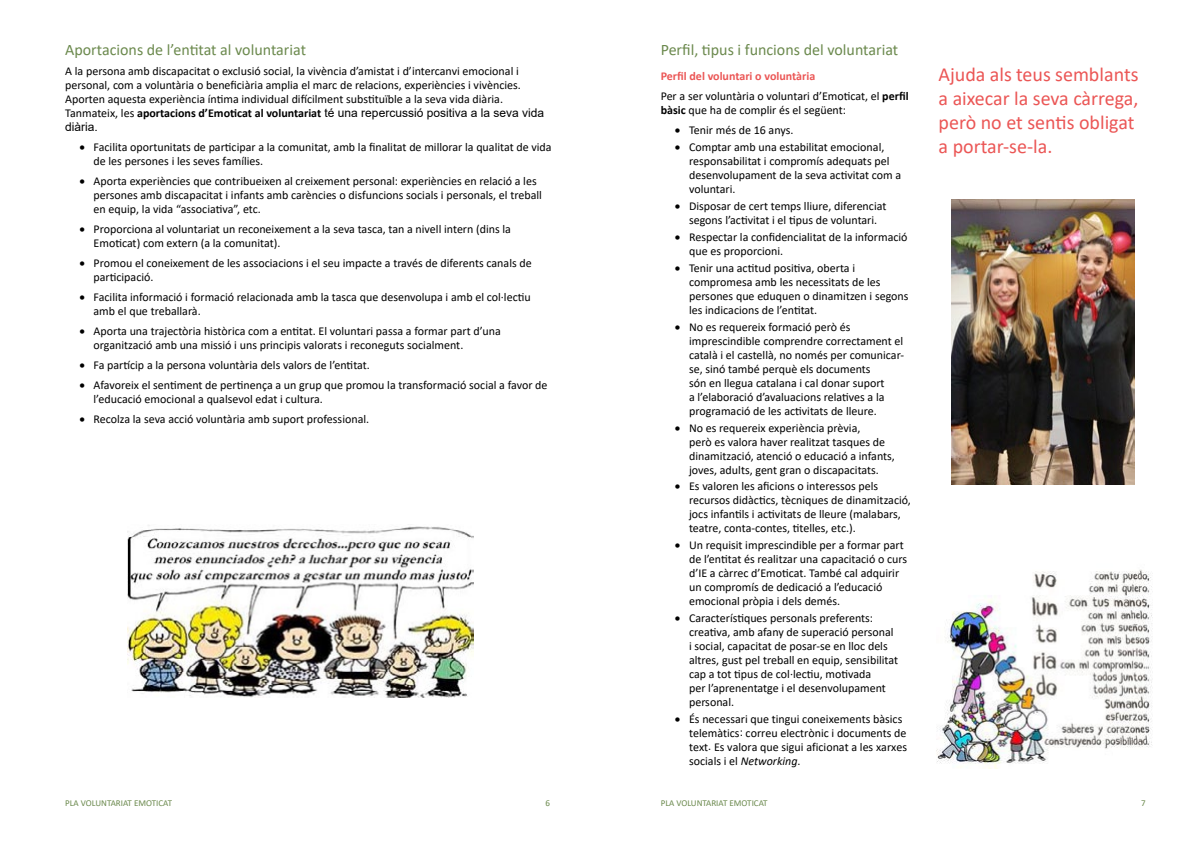
<style>
.page{position:relative;width:1191px;height:842px;background:#fff}
.page>*{position:absolute;margin:0;border:0;box-sizing:border-box;transform-origin:0 0}
.t1{font:20px/24px "Calibri";color:#eb5655}
.t2{font:16px "Calibri";color:#6b894d}
.t3{font:12px/14px "Calibri";color:#000}
.t4{font:12px/14px "Arial";color:#000}
.t5{font:9px "Calibri";color:#6b894d}
.s1{font-family:"Calibri"}
.s2{font-family:"Calibri";font-weight:700}
.s3{font-weight:700;color:#eb5655}
.s4{font-weight:700}
.s5{font-style:italic}
</style>
<div class="page">
<img style="left:128px;top:525px;width:345px;height:172px">
<img style="left:951px;top:200px;width:183px;height:285px">
<img style="left:936px;top:569px;width:217px;height:200px">
<h2 class="t2" style="left:65px;top:38px;width:242px">Aportacions de l’entitat al voluntariat</h2>
<p class="t3" style="left:65px;top:63px;width:457px">A la persona amb discapacitat o exclusió social, la vivència d’amistat i d’intercanvi emocional i personal, com a voluntària o beneficiària amplia el marc de relacions, experiències i vivències.<br>Aporten aquesta experiència íntima individual difícilment substituïble a la seva vida diària.</p>
<p class="t4" style="left:65px;top:105px;width:480px"><span class="s1">Tanmateix, les</span> <span class="s2">aportacions d’Emoticat al voluntariat</span> té una repercussió positiva a la seva vida diària.</p>
<p class="t3" style="left:94px;top:139px;width:459px;text-indent:-14px">• Facilita oportunitats de participar a la comunitat, amb la finalitat de millorar la qualitat de vida de les persones i les seves famílies.</p>
<p class="t3" style="left:94px;top:173px;width:450px;text-indent:-14px">• Aporta experiències que contribueixen al creixement personal: experiències en relació a les persones amb discapacitat i infants amb carències o disfuncions socials i personals, el treball en equip, la vida “associativa”, etc.</p>
<p class="t3" style="left:94px;top:221px;width:419px;text-indent:-14px">• Proporciona al voluntariat un reconeixement a la seva tasca, tan a nivell intern (dins la<br>Emoticat) com extern (a la comunitat).</p>
<p class="t3" style="left:94px;top:255px;width:440px;text-indent:-14px">• Promou el coneixement de les associacions i el seu impacte a través de diferents canals de participació.</p>
<p class="t3" style="left:94px;top:289px;width:439px;text-indent:-14px">• Facilita informació i formació relacionada amb la tasca que desenvolupa i amb el col·lectiu amb el que treballarà.</p>
<p class="t3" style="left:94px;top:323px;width:409px;text-indent:-14px">• Aporta una trajectòria històrica com a entitat. El voluntari passa a formar part d’una organització amb una missió i uns principis valorats i reconeguts socialment.</p>
<p class="t3" style="left:79px;top:357px;width:292px">• Fa partícip a la persona voluntària dels valors de l’entitat.</p>
<p class="t3" style="left:94px;top:377px;width:455px;text-indent:-14px">• Afavoreix el sentiment de pertinença a un grup que promou la transformació social a favor de l’educació emocional a qualsevol edat i cultura.</p>
<p class="t3" style="left:79px;top:411px;width:291px">• Recolza la seva acció voluntària amb suport professional.</p>
<h2 class="t2" style="left:660px;top:38px;width:239px">Perfil, tipus i funcions del voluntariat</h2>
<p class="t3" style="left:660px;top:66px;width:249px;line-height:20px"><span class="s3">Perfil del voluntari o voluntària<br></span>Per a ser voluntària o voluntari d’Emoticat, el <span class="s4">perfil</span></p>
<p class="t3" style="left:660px;top:103px;width:187px"><span class="s4">bàsic</span> que ha de complir és el següent:</p>
<p class="t3" style="left:675px;top:123px;width:120px">• Tenir més de 16 anys.</p>
<p class="t3" style="left:689px;top:140px;width:214px;text-indent:-14px">• Comptar amb una estabilitat emocional, responsabilitat i compromís adequats pel desenvolupament de la seva activitat com a voluntari.</p>
<p class="t3" style="left:675px;top:199px;width:213px;text-align:center">• Disposar de cert temps lliure, diferenciat segons l’activitat i el tipus de voluntari.</p>
<p class="t3" style="left:689px;top:230px;width:220px;text-indent:-14px">• Respectar la confidencialitat de la informació que es proporcioni.</p>
<p class="t3" style="left:689px;top:260px;width:221px;text-indent:-14px">• Tenir una actitud positiva, oberta i compromesa amb les necessitats de les persones que eduquen o dinamitzen i segons les indicacions de l’entitat.</p>
<p class="t3" style="left:689px;top:319px;width:217px;text-indent:-14px">• No es requereix formació però és imprescindible comprendre correctament el català i el castellà, no només per comunicar&shy;se, sinó també perquè els documents<br>són en llegua catalana i cal donar suport<br>a l’elaboració d’avaluacions relatives a la programació de les activitats de lleure.</p>
<p class="t3" style="left:689px;top:420px;width:207px;text-indent:-14px">• No es requereix experiència prèvia,<br>però es valora haver realitzat tasques de dinamització, atenció o educació a infants, joves, adults, gent gran o discapacitats.</p>
<p class="t3" style="left:689px;top:479px;width:223px;text-indent:-14px">• Es valoren les aficions o interessos pels recursos didàctics, tècniques de dinamització, jocs infantils i activitats de lleure (malabars, teatre, conta-contes, titelles, etc.).</p>
<p class="t3" style="left:689px;top:538px;width:220px;text-indent:-14px">• Un requisit imprescindible per a formar part de l’entitat és realitzar una capacitació o curs d’IE a càrrec d’Emoticat. També cal adquirir un compromís de dedicació a l’educació emocional pròpia i dels demés.</p>
<p class="t3" style="left:689px;top:611px;width:211px;text-indent:-14px">• Característiques personals preferents: creativa, amb afany de superació personal i social, capacitat de posar-se en lloc dels altres, gust pel treball en equip, sensibilitat cap a tot tipus de col·lectiu, motivada<br>per l’aprenentatge i el desenvolupament personal.</p>
<p class="t3" style="left:689px;top:712px;width:219px;text-indent:-14px">• És necessari que tingui coneixements bàsics telemàtics: correu electrònic i documents de text. Es valora que sigui aficionat a les xarxes socials i el <span class="s5">Networking</span>.</p>
<h1 class="t1" style="left:938px;top:62px;width:201px">Ajuda als teus semblants a aixecar la seva càrrega, però no et sentis obligat a portar-se-la.</h1>
<p class="t5" style="left:65px;top:797px;width:108px">PLA VOLUNTARIAT EMOTICAT</p>
<p class="t5" style="left:545px;top:797px;width:6px">6</p>
<p class="t5" style="left:660px;top:797px;width:108px">PLA VOLUNTARIAT EMOTICAT</p>
<p class="t5" style="left:1141px;top:797px;width:6px">7</p>
</div>
